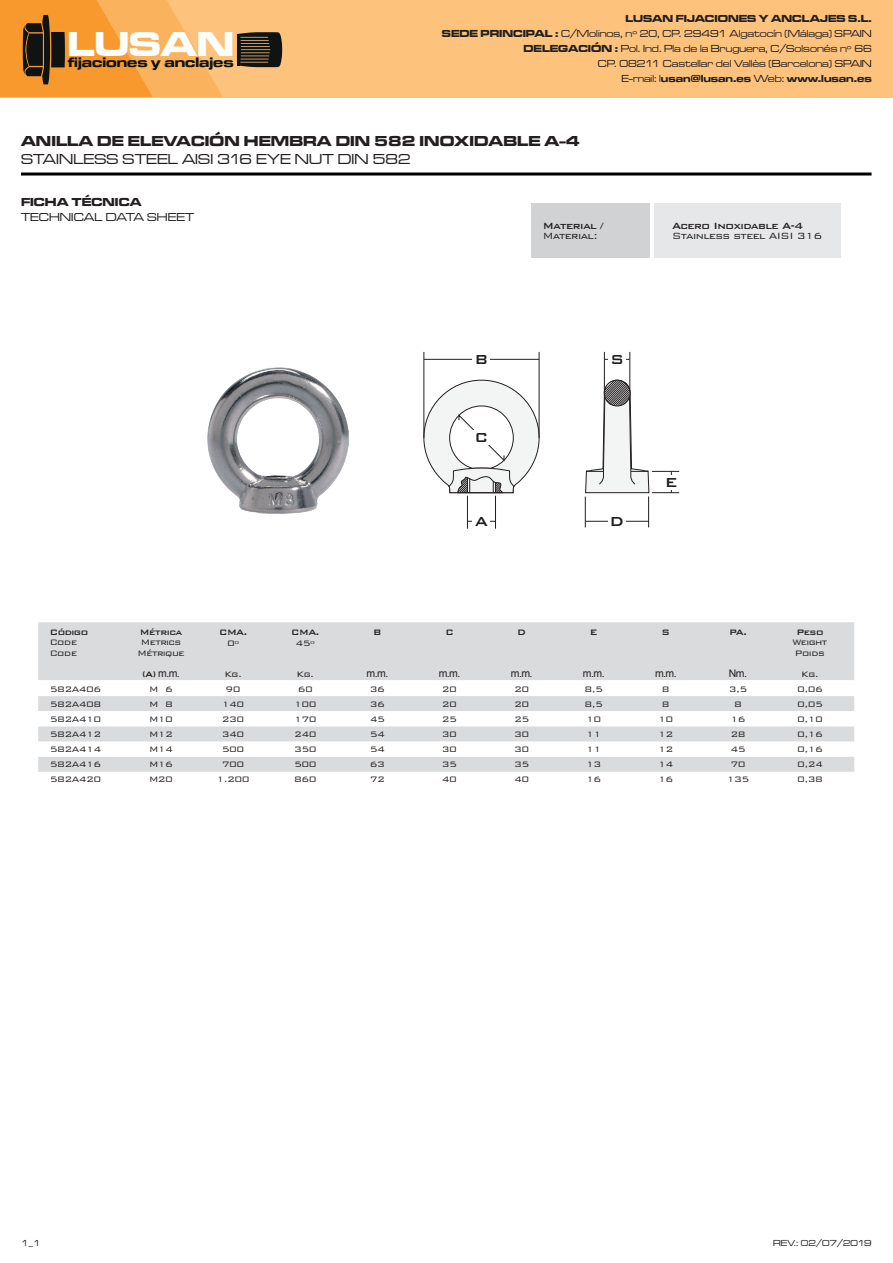
<style>
.page{position:relative;width:893px;height:1263px;background:#fff}
.page>*{position:absolute;margin:0;border:0;box-sizing:border-box;transform-origin:0 0}
.t1{font:35.55px "Microgramma D Bold Exte";color:#fff}
.t2{font:500 17.4px "Bank Gothic BT";color:#231f20}
.t3{font:700 expanded 15px "Microgramma DOT";letter-spacing:.01em;color:#231f20}
.t4{font:500 expanded 15px "Microgramma DOT";letter-spacing:.01em;color:#231f20}
.t5{font:14.25px "Microgramma D Bold Exte";color:#0f1313}
.t6{font:300 12px "Bank Gothic BT";letter-spacing:-.05em;color:#231f20}
.t7{font:500 12px "Bank Gothic BT";letter-spacing:-.05em;color:#231f20}
.t8{font:500 expanded 12px "Microgramma DOT";letter-spacing:.01em;color:#231f20}
.t9{font:700 expanded 12px "Microgramma DOT";letter-spacing:.01em;color:#231f20}
.t10{font:300 10.5px/15px "Bank Gothic BT";letter-spacing:-.05em;color:#231f20;text-align:center}
.t11{font:10.5px/15px "Microgramma D Medi Exte";color:#231f20;text-align:right}
.t12{font:10.5px "Microgramma D Bold Exte";color:#231f20}
.t13{font:500 10.5px "Bank Gothic BT";letter-spacing:-.05em;color:#231f20}
.t14{font:10.5px "Arial";color:#231f20}
.t15{font:9px "Microgramma D Medi Exte";letter-spacing:.01em;color:#231f20}
.s1{font-family:"Microgramma D Bold Exte"}
.s2{font-family:"Microgramma D Medi Exte"}
.s3{font-family:"Bank Gothic BT";font-weight:500}
</style>
<div class="page">
<hr style="left:21px;top:173px;width:851px;height:3px;background:#000001">
<div style="left:0;top:0;width:893px;height:97px;background:#fdc37c"></div>
<svg style="left:237px;top:32px;width:45px;height:35px"></svg>
<hr style="left:237px;top:34px;width:3px;height:31px;background:#101313">
<svg style="left:0;top:0;width:223px;height:97px;background:#e69a43"></svg>
<div style="left:531px;top:204px;width:119px;height:54px;background:#d1d2d4"></div>
<div style="left:654px;top:204px;width:186px;height:54px;background:#e6e7e9"></div>
<img style="left:208px;top:367px;width:141px;height:146px">
<svg style="left:585px;top:351px;width:94px;height:177px"></svg>
<hr style="left:539px;top:352px;width:1px;height:86px;background:#231f20">
<hr style="left:423px;top:352px;width:1px;height:86px;background:#231f20">
<hr style="left:424px;top:359px;width:115px;height:1px;background:#231f20">
<div style="left:608px;top:514px;width:18px;height:15px;background:#fff"></div>
<div style="left:473px;top:352px;width:17px;height:15px;background:#fff"></div>
<div style="left:608px;top:352px;width:18px;height:15px;background:#fff"></div>
<div style="left:664px;top:475px;width:15px;height:14px;background:#fff"></div>
<svg style="left:423px;top:379px;width:117px;height:114px"></svg>
<hr style="left:495px;top:496px;width:1px;height:33px;background:#231f20">
<hr style="left:467px;top:496px;width:1px;height:33px;background:#231f20">
<svg style="left:38px;top:622px;width:816px;height:150px;fill:#d9dbdd"></svg>
<h1 class="t1" style="left:67px;top:20px;width:168px">LUSAN</h1>
<h3 class="t5" style="left:68px;top:53px;width:167px">fijaciones y anclajes</h3>
<p class="t12" style="left:625px;top:11px;width:248px">LUSAN FIJACIONES Y ANCLAJES S.L.</p>
<p class="t11" style="left:442px;top:25px;width:431px"><span class="s1">SEDE PRINCIPAL :</span> C/Molinos, nº 20, CP. 29491 Algatocín (Málaga) SPAIN<br><span class="s1">DELEGACIÓN :</span> Pol. Ind. Pla de la Bruguera, C/Solsonés nº 66<br>CP. 08211 Castellar del Vallès (Barcelona) SPAIN</p>
<p class="t12" style="left:621px;top:71px;width:252px"><span class="s2">E-mail: l</span>usan@lusan.es <span class="s2">Web:</span> www.lusan.es</p>
<h3 class="t3" style="left:21px;top:131px;width:560px">ANILLA DE ELEVACIÓN HEMBRA DIN 582 INOXIDABLE A-4</h3>
<h3 class="t4" style="left:21px;top:150px;width:391px">STAINLESS STEEL AISI 316 EYE NUT DIN 582</h3>
<p class="t9" style="left:21px;top:194px;width:122px">FICHA TÉCNICA</p>
<p class="t8" style="left:21px;top:209px;width:175px">TECHNICAL DATA SHEET</p>
<p class="t7" style="left:543px;top:219px;width:62px">Material /</p>
<p class="t6" style="left:543px;top:230px;width:57px">Material:</p>
<p class="t7" style="left:672px;top:219px;width:133px">Acero Inoxidable A-4</p>
<p class="t6" style="left:672px;top:230px;width:152px">Stainless steel AISI 316</p>
<p class="t13" style="left:50px;top:626px;width:40px">Código</p>
<p class="t10" style="left:50px;top:637px;width:29px;line-height:10.5px;text-align:left">Code<br>Code</p>
<p class="t10" style="left:50px;top:681px;width:53px;text-align:justify">582A406<br>582A408<br>582A410<br>582A412<br>582A414<br>582A416<br>582A420</p>
<p class="t13" style="left:140px;top:626px;width:44px">Métrica</p>
<p class="t10" style="left:138px;top:637px;width:49px;line-height:10.5px">Metrics<br>Métrique</p>
<p class="t14" style="left:142px;top:666px;width:39px"><span class="s3">(A)</span> m.m.</p>
<p class="t10" style="left:149px;top:681px;width:26px;text-align:justify">M 6<br>M 8<br>M10<br>M12<br>M14<br>M16<br>M20</p>
<p class="t13" style="left:219px;top:626px;width:30px">CMA.</p>
<p class="t10" style="left:227px;top:635px;width:14px">0º</p>
<p class="t10" style="left:217px;top:666px;width:35px">Kg.<br>90<br>140<br>230<br>340<br>500<br>700<br>1.200</p>
<p class="t13" style="left:291px;top:626px;width:30px">CMA.</p>
<p class="t10" style="left:296px;top:635px;width:21px">45º</p>
<p class="t10" style="left:294px;top:666px;width:24px">Kg.<br>60<br>100<br>170<br>240<br>350<br>500<br>860</p>
<p class="t13" style="left:373px;top:626px;width:10px">B</p>
<p class="t14" style="left:367px;top:666px;width:23px">m.m.</p>
<p class="t10" style="left:370px;top:681px;width:17px;text-align:justify">36<br>36<br>45<br>54<br>54<br>63<br>72</p>
<h2 class="t2" style="left:475px;top:350px;width:15px">B</h2>
<h2 class="t2" style="left:610px;top:350px;width:16px">S</h2>
<h2 class="t2" style="left:474px;top:428px;width:15px">C</h2>
<h2 class="t2" style="left:475px;top:512px;width:15px">A</h2>
<h2 class="t2" style="left:610px;top:512px;width:16px">D</h2>
<h2 class="t2" style="left:665px;top:472px;width:15px">E</h2>
<p class="t13" style="left:445px;top:626px;width:10px">C</p>
<p class="t14" style="left:439px;top:666px;width:23px">m.m.</p>
<p class="t10" style="left:442px;top:681px;width:17px;text-align:justify">20<br>20<br>25<br>30<br>30<br>35<br>40</p>
<p class="t13" style="left:517px;top:626px;width:10px">D</p>
<p class="t14" style="left:511px;top:666px;width:23px">m.m.</p>
<p class="t10" style="left:514px;top:681px;width:17px;text-align:justify">20<br>20<br>25<br>30<br>30<br>35<br>40</p>
<p class="t13" style="left:590px;top:626px;width:9px">E</p>
<p class="t14" style="left:583px;top:666px;width:23px">m.m.</p>
<p class="t10" style="left:584px;top:681px;width:20px;text-align:left">8,5<br>8,5<br>10<br>11<br>11<br>13<br>16</p>
<p class="t13" style="left:662px;top:626px;width:10px">S</p>
<p class="t14" style="left:655px;top:666px;width:23px">m.m.</p>
<p class="t10" style="left:658px;top:681px;width:17px">8<br>8<br>10<br>12<br>12<br>14<br>16</p>
<p class="t13" style="left:729px;top:626px;width:19px">PA.</p>
<p class="t14" style="left:729px;top:666px;width:20px">Nm.</p>
<p class="t10" style="left:727px;top:681px;width:24px">3,5<br>8<br>16<br>28<br>45<br>70<br>135</p>
<p class="t13" style="left:796px;top:626px;width:29px">Peso</p>
<p class="t10" style="left:792px;top:637px;width:36px;line-height:10.5px;text-align:left">Weight<br>Poids</p>
<p class="t10" style="left:797px;top:666px;width:27px">Kg.<br>0,06<br>0,05<br>0,10<br>0,16<br>0,16<br>0,24<br>0,38</p>
<p class="t15" style="left:21px;top:1237px;width:21px">1_1</p>
<p class="t15" style="left:773px;top:1237px;width:100px">REV.: 02/07/2019</p>
</div>
